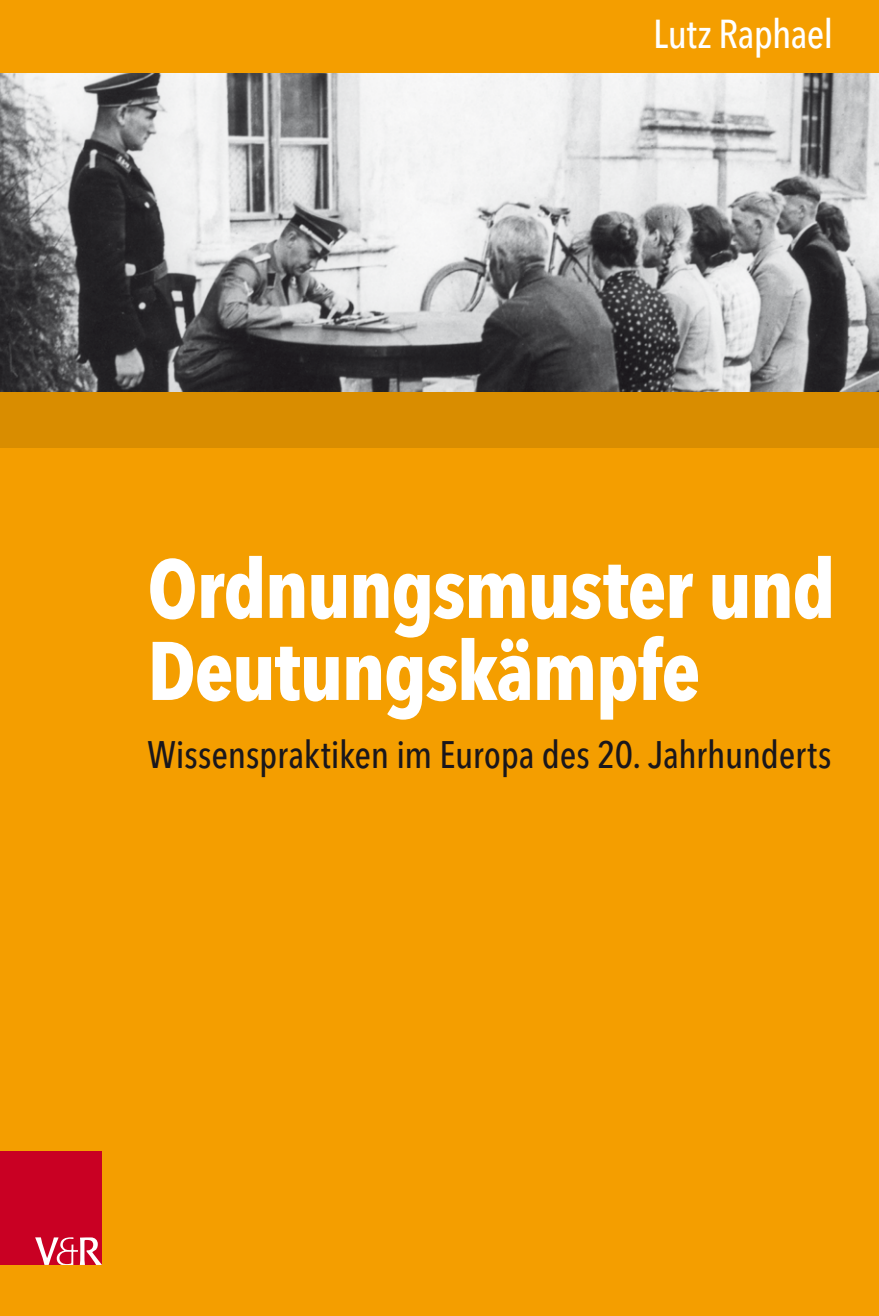
<style>
.page{position:relative;width:879px;height:1316px;background:#fff}
.page>*{position:absolute;margin:0;border:0;box-sizing:border-box;transform-origin:0 0}
.t1{font:700 condensed 82px/82px "Avenir Next LT Pro";letter-spacing:-.02em;color:#fff}
.t2{font:500 condensed 40px "Avenir Next LT Pro";letter-spacing:-.015em;color:#fff}
.t3{font:500 condensed 38px "Avenir Next LT Pro";letter-spacing:-.01em;color:#1a171c}
</style>
<div class="page">
<div style="left:0;top:0;width:879px;height:1315px;background:#f49e00"></div>
<div style="left:0;top:391px;width:879px;height:57px;background:#d98d00"></div>
<img style="left:0;top:74px;width:879px;height:317px">
<div style="left:0;top:1151px;width:102px;height:113px;background:#c90023"></div>
<svg style="left:35px;top:1237px;width:67px;height:27px"></svg>
<p class="t2" style="left:653px;top:10px;width:181px">Lutz Raphael</p>
<p class="t1" style="left:147px;top:547px;width:690px">Ordnungsmuster und<br>Deutungskämpfe</p>
<p class="t3" style="left:147px;top:732px;width:686px">Wissenspraktiken im Europa des 20. Jahrhunderts</p>
</div>
